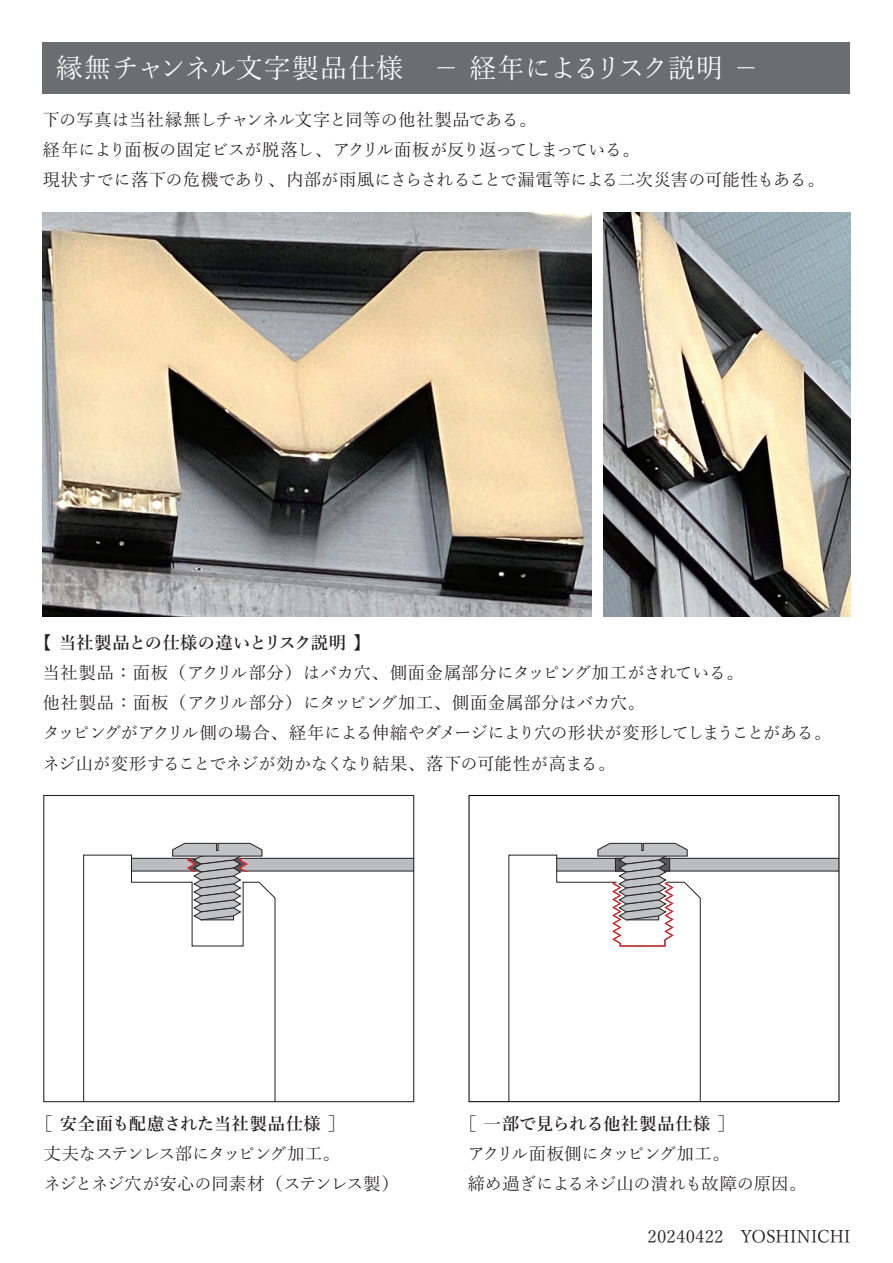
<style>
.page{position:relative;width:893px;height:1263px;background:#fff}
.page>*{position:absolute;margin:0;border:0;box-sizing:border-box;transform-origin:0 0}
.t1{font:27px "Yu Mincho";letter-spacing:-.02em;color:#fff}
.t2{font:17.25px/30.2px "Yu Mincho";letter-spacing:-.015em;color:#231f20}
.t3{font:600 17.25px "Yu Mincho";letter-spacing:.015em;color:#231f20}
.t4{font:17.25px/30.2px "Yu Mincho";letter-spacing:-.045em;color:#231f20}
.t5{font:17.25px "Yu Mincho";letter-spacing:.01em;color:#231f20}
</style>
<div class="page">
<div style="left:43px;top:43px;width:807px;height:51px;background:#6c6d70"></div>
<img style="left:43px;top:213px;width:548px;height:404px">
<img style="left:604px;top:213px;width:246px;height:404px">
<svg style="left:508px;top:854px;width:193px;height:246px"></svg>
<svg style="left:83px;top:854px;width:193px;height:246px"></svg>
<svg style="left:131px;top:842px;width:281px;height:79px"></svg>
<svg style="left:556px;top:842px;width:281px;height:105px"></svg>
<div style="left:43px;top:795px;width:371px;height:307px;border:1px solid #231f20"></div>
<div style="left:468px;top:795px;width:371px;height:307px;border:1px solid #030303"></div>
<h1 class="t1" style="left:56px;top:43px;width:705px">縁無チャンネル文字製品仕様　－ 経年によるリスク説明 －</h1>
<p class="t2" style="left:43px;top:103px;width:783px">下の写真は当社縁無しチャンネル文字と同等の他社製品である。<br>経年により面板の固定ビスが脱落し、アクリル面板が反り返ってしまっている。<br>現状すでに落下の危機であり、内部が雨風にさらされることで漏電等による二次災害の可能性もある。</p>
<p class="t3" style="left:34px;top:633px;width:338px">【 当社製品との仕様の違いとリスク説明 】</p>
<p class="t2" style="left:43px;top:656px;width:790px">当社製品：面板（アクリル部分）はバカ穴、側面金属部分にタッピング加工がされている。<br>他社製品：面板（アクリル部分）にタッピング加工、側面金属部分はバカ穴。<br>タッピングがアクリル側の場合、経年による伸縮やダメージにより穴の形状が変形してしまうことがある。ネジ山が変形することでネジが効かなくなり結果、落下の可能性が高まる。</p>
<p class="t3" style="left:35px;top:1113px;width:312px">［ 安全面も配慮された当社製品仕様 ］</p>
<p class="t4" style="left:44px;top:1137px;width:357px">丈夫なステンレス部にタッピング加工。<br>ネジとネジ穴が安心の同素材（ステンレス製）</p>
<p class="t3" style="left:459px;top:1113px;width:277px">［ 一部で見られる他社製品仕様 ］</p>
<p class="t2" style="left:468px;top:1137px;width:340px">アクリル面板側にタッピング加工。<br>締め過ぎによるネジ山の潰れも故障の原因。</p>
<p class="t5" style="left:648px;top:1220px;width:204px">20240422　YOSHINICHI</p>
</div>
